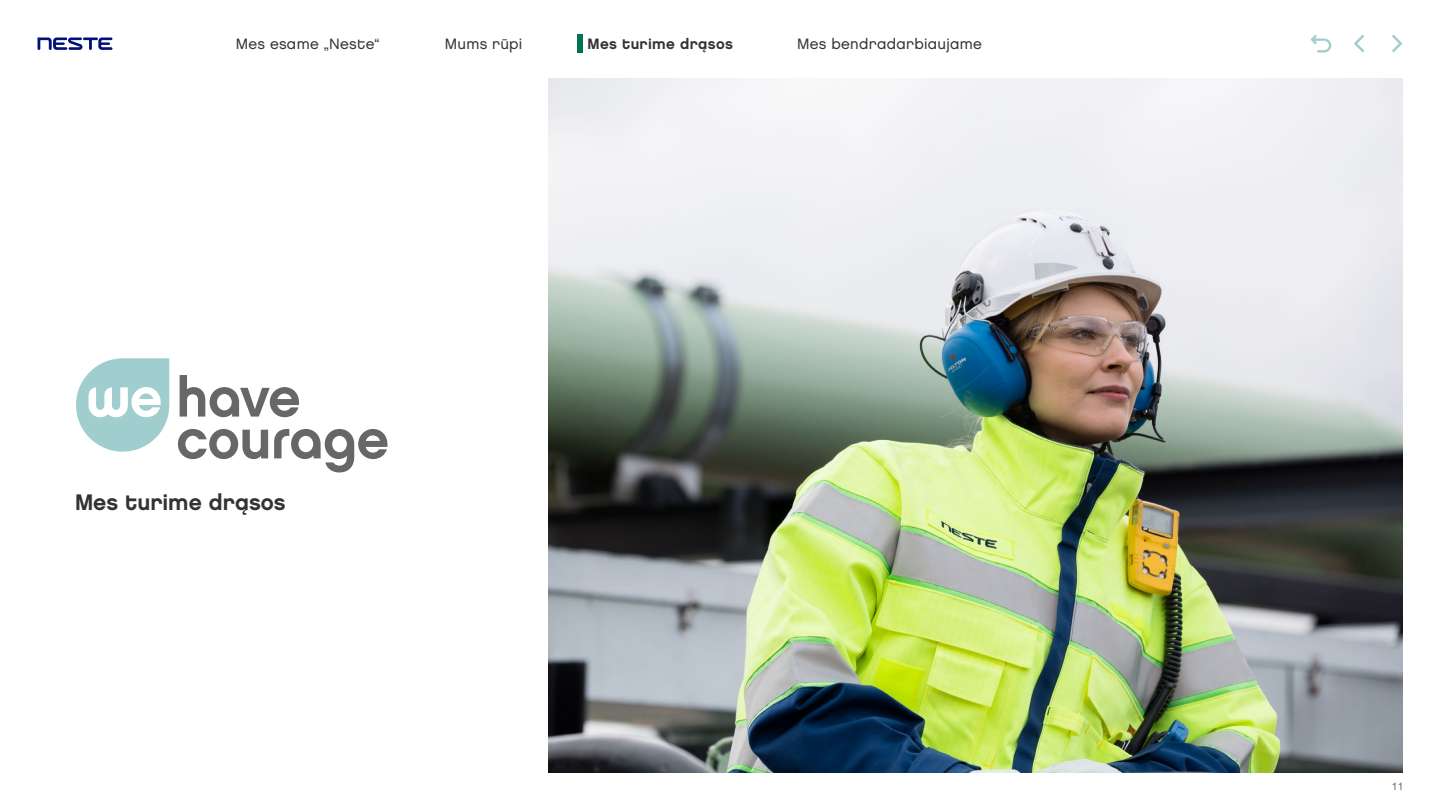
<style>
.page{position:relative;width:1440px;height:810px;background:#fff}
.page>*{position:absolute;margin:0;border:0;box-sizing:border-box;transform-origin:0 0}
.Main_Heading{font:22.5px "Chalet New York Nineteen Eighty";color:#333}
.t1{font:15px "Chalet London Nineteen Eighty";letter-spacing:.02em;color:#333}
.t2{font:15px "Chalet New York Nineteen Eighty";letter-spacing:.02em;color:#333}
.t3{font:10.5px "Helvetica Neue LT Std";color:#666}
</style>
<div class="page">
<svg style="left:1310px;top:35px;width:21px;height:17px"></svg>
<svg style="left:38px;top:38px;width:74px;height:12px"></svg>
<svg style="left:1392px;top:35px;width:10px;height:17px"></svg>
<svg style="left:1354px;top:35px;width:10px;height:17px"></svg>
<div style="left:578px;top:35px;width:5px;height:18px;background:#007452"></div>
<img style="left:548px;top:79px;width:854px;height:693px">
<svg style="left:76px;top:358px;width:93px;height:94px"></svg>
<svg style="left:180px;top:375px;width:120px;height:42px"></svg>
<svg style="left:178px;top:429px;width:90px;height:30px"></svg>
<svg style="left:274px;top:429px;width:114px;height:43px"></svg>
<p class="t1" style="left:236px;top:35px;width:145px">Mes esame „Neste“</p>
<p class="t1" style="left:445px;top:35px;width:79px">Mums rūpi</p>
<p class="t2" style="left:588px;top:35px;width:147px">Mes turime drąsos</p>
<p class="t1" style="left:797px;top:35px;width:186px">Mes bendradarbiaujame</p>
<p class="Main_Heading" style="left:75px;top:488px;width:212px">Mes turime drąsos</p>
<p class="t3" style="left:1392px;top:781px;width:13px">11</p>
</div>
